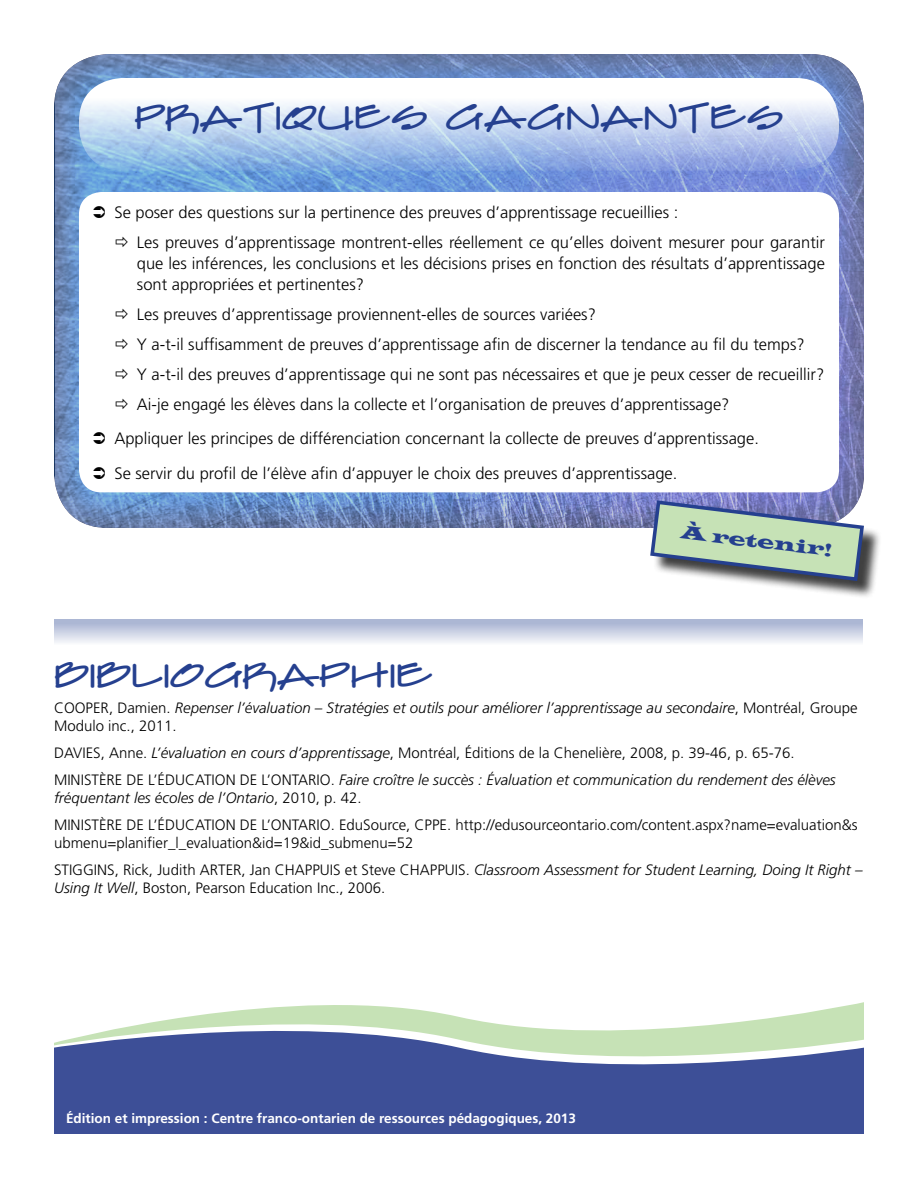
<style>
.page{position:relative;width:918px;height:1188px;background:#fff}
.page>*{position:absolute;margin:0;border:0;box-sizing:border-box;transform-origin:0 0}
.t1{font:37.5px "Farfel ICG Felt Tip";color:#25408f}
.t2{font:18.9px "Latin Wide";color:#25408f}
.t3{font:300 16.5px/30px "Frutiger LT Std";color:#000}
.t4{font:300 15px/27px "Frutiger LT Std";color:#000}
.t5{font:italic 300 15px/18px "Frutiger LT Std";color:#000}
.t6{font:700 13.5px "Frutiger LT Std";color:#fff}
.s1{font-style:normal}
.s2{font-style:italic}
</style>
<div class="page">
<div style="left:52px;top:54px;width:813px;height:475px;background:#221d64;opacity:.75"></div>
<svg style="left:79px;top:78px;width:760px;height:93px"></svg>
<div style="left:79px;top:192px;width:760px;height:300px;background:#fff;border-radius:22px"></div>
<svg style="left:55px;top:620px;width:808px;height:23px;background:#cbd1e4"></svg>
<div style="left:54px;top:1077px;width:810px;height:57px;background:#3d4f97"></div>
<svg style="left:54px;top:1002px;width:810px;height:75px"></svg>
<div style="left:653px;top:503px;width:229px;height:96px;background:#000;opacity:.75"></div>
<svg style="left:648px;top:498px;width:218px;height:85px;background:#a3b5af"></svg>
<h1 class="t1" style="left:135px;top:93px;width:649px">PRATIQUES GAGNANTES</h1>
<p class="t3" style="left:137px;top:197px;width:690px;text-indent:-23px">Se poser des questions sur la pertinence des preuves d’apprentissage recueillies :<br>Les preuves d’apprentissage montrent-elles réellement ce qu’elles doivent mesurer pour garantir</p>
<p class="t3" style="left:137px;top:253px;width:690px;line-height:21px">que les inférences, les conclusions et les décisions prises en fonction des résultats d’apprentissage sont appropriées et pertinentes?</p>
<p class="t3" style="left:137px;top:299px;width:689px">Les preuves d’apprentissage proviennent-elles de sources variées?<br>Y a-t-il suffisamment de preuves d’apprentissage afin de discerner la tendance au fil du temps?<br>Y a-t-il des preuves d’apprentissage qui ne sont pas nécessaires et que je peux cesser de recueillir?<br>Ai-je engagé les élèves dans la collecte et l’organisation de preuves d’apprentissage?</p>
<p class="t3" style="left:114px;top:422px;width:646px;line-height:34.5px">Appliquer les principes de différenciation concernant la collecte de preuves d’apprentissage.<br>Se servir du profil de l’élève afin d’appuyer le choix des preuves d’apprentissage.</p>
<p class="t2" style="left:682px;top:523px;width:154px;rotate:7deg">À retenir!</p>
<h1 class="t1" style="left:54px;top:651px;width:380px">BIBLIOGRAPHIE</h1>
<p class="t5" style="left:54px;top:699px;width:805px"><span class="s1">COOPER, Damien.</span> Repenser l’évaluation – Stratégies et outils pour améliorer l’apprentissage au secondaire<span class="s1">, Montréal, Groupe<br>Modulo inc., 2011.</span></p>
<p class="t4" style="left:54px;top:739px;width:783px">DAVIES, Anne. <span class="s2">L’évaluation en cours d’apprentissage</span>, Montréal, Éditions de la Chenelière, 2008, p. 39-46, p. 65-76.<br>MINISTÈRE DE L’ÉDUCATION DE L’ONTARIO. <span class="s2">Faire croître le succès : Évaluation et communication du rendement des élèves</span></p>
<p class="t4" style="left:54px;top:784px;width:805px"><span class="s2">fréquentant les écoles de l’Ontario</span>, 2010, p. 42.<br>MINISTÈRE DE L’ÉDUCATION DE L’ONTARIO. EduSource, CPPE. http://edusourceontario.com/content.aspx?name=evaluation&amp;s</p>
<p class="t4" style="left:54px;top:829px;width:810px">ubmenu=planifier_l_evaluation&amp;id=19&amp;id_submenu=52<br>STIGGINS, Rick, Judith ARTER, Jan CHAPPUIS et Steve CHAPPUIS. <span class="s2">Classroom Assessment for Student Learning, Doing It Right –</span></p>
<p class="t4" style="left:54px;top:874px;width:333px"><span class="s2">Using It Well</span>, Boston, Pearson Education Inc., 2006.</p>
<p class="t6" style="left:66px;top:1111px;width:511px">Édition et impression : Centre franco-ontarien de ressources pédagogiques, 2013</p>
</div>
